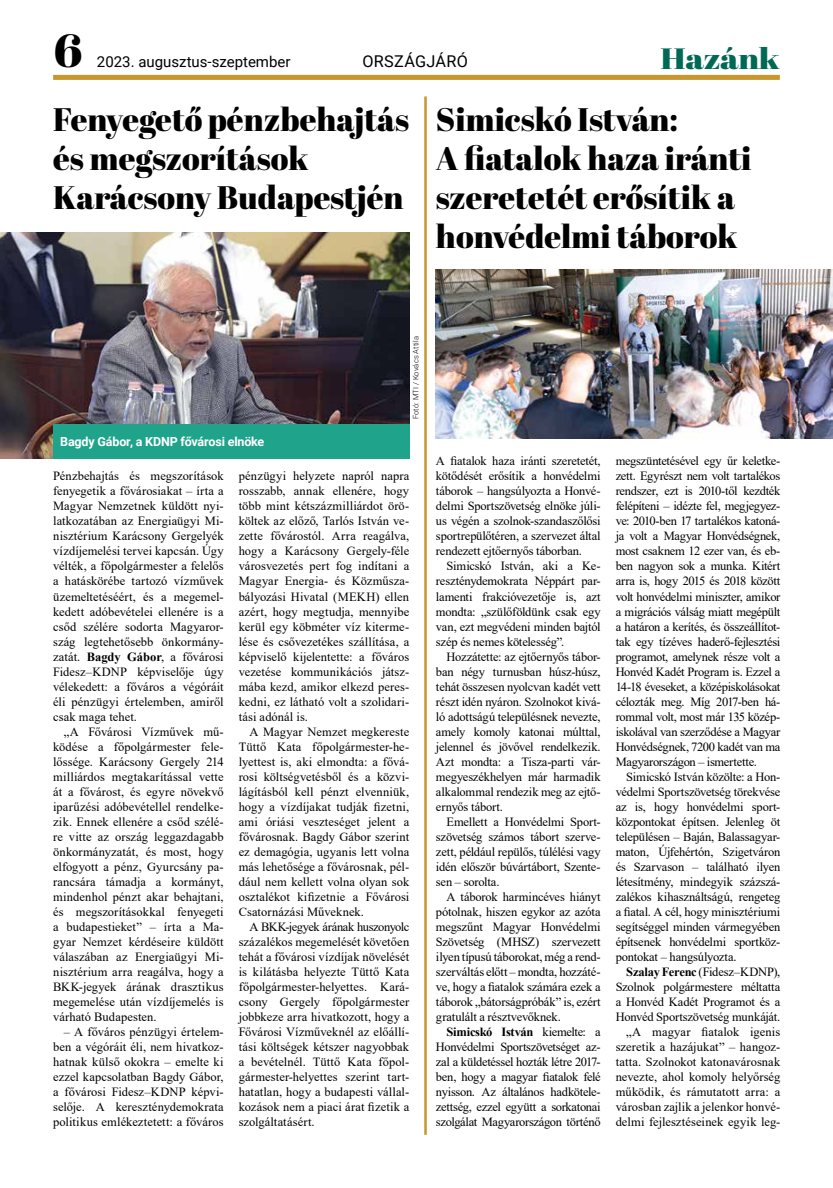
<style>
.page{position:relative;width:833px;height:1188px;background:#fff}
.page>*{position:absolute;margin:0;border:0;box-sizing:border-box;transform-origin:0 0}
.t1{font:32.5px/39px "Abril Fatface";color:#000}
.t2{font:29.38px "Abril Fatface";letter-spacing:-.01em;color:#006956;scale:1.15 1}
.t3{font:16.25px "Roboto";letter-spacing:.015em;color:#000}
.t4{font:15px "Roboto";color:#000}
.t5{font:12.5px/15px "Times New Roman";letter-spacing:-.005em;color:#000;text-align:justify}
.t6{font:700 12.5px "Roboto";letter-spacing:-.01em;color:#fff}
.t7{font:300 7.5px "Roboto";letter-spacing:.015em;color:#000}
.s1{font-family:"Abril Fatface";font-size:46.25px}
.s2{font-weight:700}
</style>
<div class="page">
<div style="left:53px;top:75px;width:727px;height:5px;background:#c7962c"></div>
<img style="left:0;top:232px;width:409px;height:226px">
<hr style="left:424px;top:96px;width:3px;height:1038px;background:#c7962c">
<img style="left:436px;top:269px;width:397px;height:169px">
<div style="left:53px;top:424px;width:356px;height:34px;background:#20a38b"></div>
<p class="t4" style="left:54px;top:51px;width:238px"><span class="s1">6</span> 2023. augusztus-szeptember</p>
<h3 class="t3" style="left:362px;top:50px;width:107px">ORSZÁGJÁRÓ</h3>
<h2 class="t2" style="left:660px;top:38px;width:105px">Hazánk</h2>
<h1 class="t1" style="left:53px;top:99px;width:357px">Fenyegető pénzbehajtás és megszorítások<br>Karácsony Budapestjén</h1>
<h1 class="t1" style="left:436px;top:99px;width:317px">Simicskó István:<br>A fiatalok haza iránti szeretetét erősítik a honvédelmi táborok</h1>
<p class="t6" style="left:60px;top:432px;width:205px">Bagdy Gábor, a KDNP fővárosi elnöke</p>
<p class="t7" style="left:410px;top:419px;width:84px;rotate:-90deg">Fotó: MTI / Kovács Attila</p>
<p class="t5" style="left:53px;top:468px;width:172px">Pénzbehajtás és megszorítások fenyegetik a fővárosiakat – írta a Magyar Nemzetnek küldött nyi&shy;latkozatában az Energiaügyi Mi&shy;nisztérium Karácsony Gergelyék vízdíjemelési tervei kapcsán. Úgy vélték, a főpolgármester a felelős a hatáskörébe tartozó vízművek üzemeltetéséért, és a megemel&shy;kedett adóbevételei ellenére is a csőd szélére sodorta Magyaror&shy;szág legtehetősebb önkormány&shy;zatát. <span class="s2">Bagdy Gábor</span>, a fővárosi Fidesz–KDNP képviselője úgy vélekedett: a főváros a végóráit éli pénzügyi értelemben, amiről csak maga tehet.</p>
<p class="t5" style="left:53px;top:723px;width:172px;text-indent:11px">„A Fővárosi Vízművek mű&shy;ködése a főpolgármester fele&shy;lőssége. Karácsony Gergely 214 milliárdos megtakarítással vette át a fővárost, és egyre növekvő iparűzési adóbevétellel rendelke&shy;zik. Ennek ellenére a csőd szélé&shy;re vitte az ország leggazdagabb önkormányzatát, és most, hogy elfogyott a pénz, Gyurcsány pa&shy;rancsára támadja a kormányt, mindenhol pénzt akar behajtani, és megszorításokkal fenyegeti a budapestieket” – írta a Ma&shy;gyar Nemzet kérdéseire küldött válaszában az Energiaügyi Mi&shy;nisztérium arra reagálva, hogy a BKK-jegyek árának drasztikus megemelése után vízdíjemelés is várható Budapesten.</p>
<p class="t5" style="left:53px;top:1023px;width:172px;text-indent:11px">– A főváros pénzügyi értelem&shy;ben a végóráit éli, nem hivatkoz&shy;hatnak külső okokra – emelte ki ezzel kapcsolatban Bagdy Gábor, a fővárosi Fidesz–KDNP képvi&shy;selője. A kereszténydemokrata politikus emlékeztetett: a főváros</p>
<p class="t5" style="left:239px;top:468px;width:172px">pénzügyi helyzete napról napra rosszabb, annak ellenére, hogy több mint kétszázmilliárdot örö&shy;költek az előző, Tarlós István ve&shy;zette fővárostól. Arra reagálva, hogy a Karácsony Gergely-féle városvezetés pert fog indítani a Magyar Energia- és Közműsza&shy;bályozási Hivatal (MEKH) ellen azért, hogy megtudja, mennyibe kerül egy köbméter víz kiterme&shy;lése és csővezetékes szállítása, a képviselő kijelentette: a főváros vezetése kommunikációs játsz&shy;mába kezd, amikor elkezd peres&shy;kedni, ez látható volt a szolidari&shy;tási adónál is.</p>
<p class="t5" style="left:239px;top:723px;width:172px;text-indent:11px">A Magyar Nemzet megkereste Tüttő Kata főpolgármester-he&shy;lyettest is, aki elmondta: a fővá&shy;rosi költségvetésből és a közvi&shy;lágításból kell pénzt elvenniük, hogy a vízdíjakat tudják fizetni, ami óriási veszteséget jelent a fővárosnak. Bagdy Gábor szerint ez demagógia, ugyanis lett volna más lehetősége a fővárosnak, pél&shy;dául nem kellett volna olyan sok osztalékot kifizetnie a Fővárosi Csatornázási Műveknek.</p>
<p class="t5" style="left:239px;top:918px;width:172px;text-indent:11px">A BKK-jegyek árának huszonyolc százalékos megemelését követően tehát a fővárosi vízdíjak növelését is kilátásba helyezte Tüttő Kata főpolgármester-helyettes. Kará&shy;csony Gergely főpolgármester jobbkeze arra hivatkozott, hogy a Fővárosi Vízműveknél az előállí&shy;tási költségek kétszer nagyobbak a bevételnél. Tüttő Kata főpol&shy;gármester-helyettes szerint tart&shy;hatatlan, hogy a budapesti vállal&shy;kozások nem a piaci árat fizetik a szolgáltatásért.</p>
<p class="t5" style="left:436px;top:453px;width:166px">A fiatalok haza iránti szeretetét, kötődését erősítik a honvédelmi táborok – hangsúlyozta a Honvé&shy;delmi Sportszövetség elnöke júli&shy;us végén a szolnok-szandaszőlősi sportrepülőtéren, a szervezet által rendezett ejtőernyős táborban.</p>
<p class="t5" style="left:436px;top:558px;width:166px;text-indent:11px">Simicskó István, aki a Ke&shy;reszténydemokrata Néppárt par&shy;lamenti frakcióvezetője is, azt mondta: „szülőföldünk csak egy van, ezt megvédeni minden bajtól szép és nemes kötelesség”.</p>
<p class="t5" style="left:436px;top:648px;width:166px;text-indent:11px">Hozzátette: az ejtőernyős tábor&shy;ban négy turnusban húsz-húsz, tehát összesen nyolcvan kadét vett részt idén nyáron. Szolnokot kivá&shy;ló adottságú településnek nevezte, amely komoly katonai múlttal, jelennel és jövővel rendelkezik.<br>Azt mondta: a Tisza-parti vár&shy;megyeszékhelyen már harmadik alkalommal rendezik meg az ejtő&shy;ernyős tábort.</p>
<p class="t5" style="left:436px;top:813px;width:166px;text-indent:11px">Emellett a Honvédelmi Sport&shy;szövetség számos tábort szerve&shy;zett, például repülős, túlélési vagy idén először búvártábort, Szente&shy;sen – sorolta.</p>
<p class="t5" style="left:436px;top:888px;width:166px;text-indent:11px">A táborok harmincéves hiányt pótolnak, hiszen egykor az azóta megszűnt Magyar Honvédelmi Szövetség (MHSZ) szervezett ilyen típusú táborokat, még a rend&shy;szerváltás előtt – mondta, hozzáté&shy;ve, hogy a fiatalok számára ezek a táborok „bátorságpróbák” is, ezért gratulált a résztvevőknek.</p>
<p class="t5" style="left:436px;top:1023px;width:166px;text-indent:11px"><span class="s2">Simicskó István</span> kiemelte: a Honvédelmi Sportszövetséget az&shy;zal a küldetéssel hozták létre 2017- ben, hogy a magyar fiatalok felé nyisson. Az általános hadkötele&shy;zettség, ezzel együtt a sorkatonai szolgálat Magyarországon történő</p>
<p class="t5" style="left:615px;top:453px;width:166px">megszüntetésével egy űr keletke&shy;zett. Egyrészt nem volt tartalékos rendszer, ezt is 2010-től kezdték felépíteni – idézte fel, megjegyez&shy;ve: 2010-ben 17 tartalékos katoná&shy;ja volt a Magyar Honvédségnek, most csaknem 12 ezer van, és eb&shy;ben nagyon sok a munka. Kitért arra is, hogy 2015 és 2018 között volt honvédelmi miniszter, amikor a migrációs válság miatt megépült a határon a kerítés, és összeállítot&shy;tak egy tízéves haderő-fejlesztési programot, amelynek része volt a Honvéd Kadét Program is. Ezzel a 14-18 éveseket, a középiskolásokat célozták meg. Míg 2017-ben há&shy;rommal volt, most már 135 közép&shy;iskolával van szerződése a Magyar Honvédségnek, 7200 kadét van ma Magyarországon – ismertette.</p>
<p class="t5" style="left:615px;top:768px;width:166px;text-indent:11px">Simicskó István közölte: a Hon&shy;védelmi Sportszövetség törekvése az is, hogy honvédelmi sport&shy;központokat építsen. Jelenleg öt településen – Baján, Balassagyar&shy;maton, Újfehértón, Szigetváron és Szarvason – található ilyen létesítmény, mindegyik százszá&shy;zalékos kihasználtságú, rengeteg a fiatal. A cél, hogy minisztériumi segítséggel minden vármegyében építsenek honvédelmi sportköz&shy;pontokat – hangsúlyozta.</p>
<p class="t5" style="left:615px;top:963px;width:166px;text-align:right"><span class="s2">Szalay Ferenc</span> (Fidesz–KDNP),<br>Szolnok polgármestere méltatta a Honvéd Kadét Programot és a<br>Honvéd Sportszövetség munkáját. „A magyar fiatalok igenis szeretik a hazájukat” – hangoz&shy;tatta. Szolnokot katonavárosnak nevezte, ahol komoly helyőrség működik, és rámutatott arra: a városban zajlik a jelenkor honvé&shy;delmi fejlesztéseinek egyik leg-</p>
</div>
